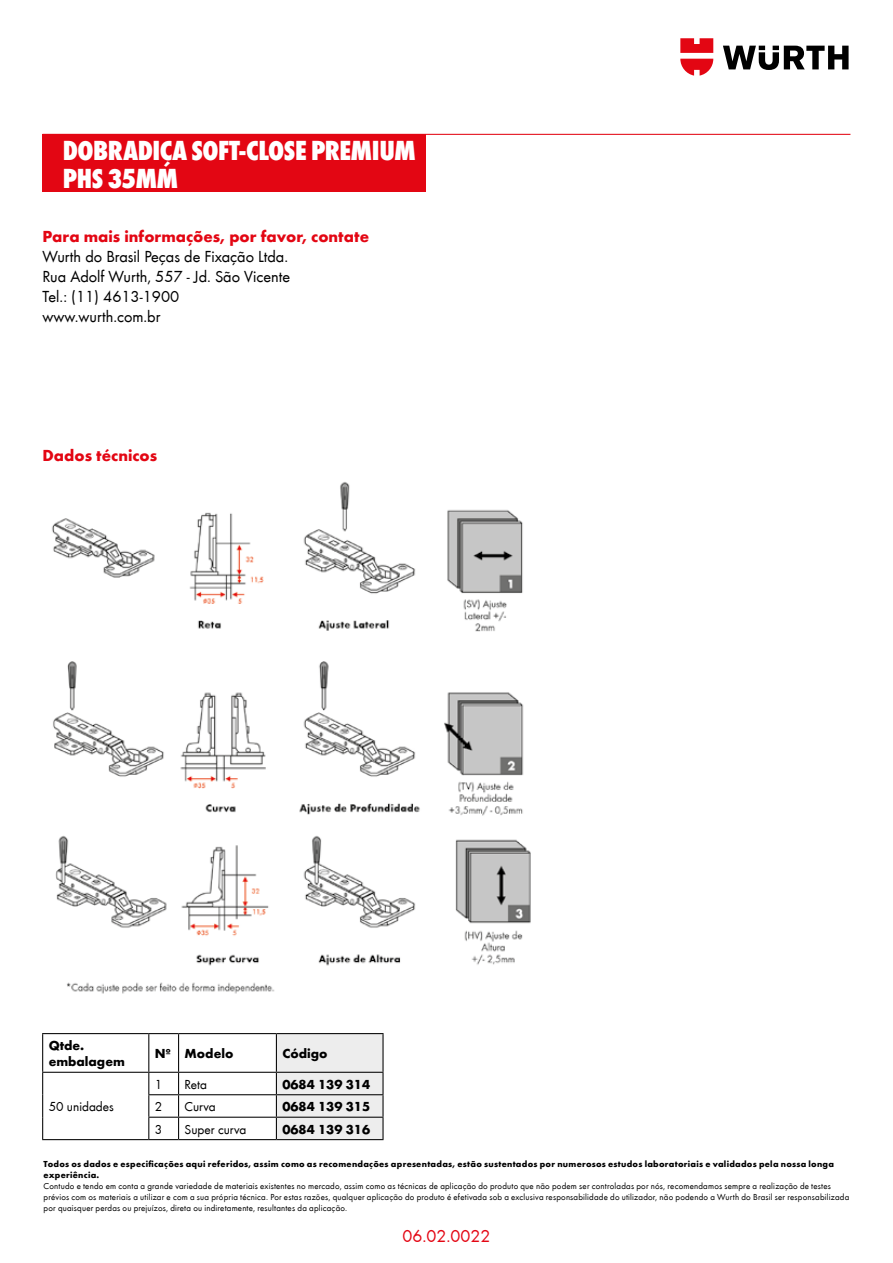
<style>
.page{position:relative;width:893px;height:1263px;background:#fff}
.page>*{position:absolute;margin:0;border:0;box-sizing:border-box;transform-origin:0 0}
.t1{font:800 condensed 28.5px/28.5px "Wuerth";letter-spacing:-.02em;color:#fff}
.t2{font:18px "Wuerth";color:#e30613}
.t3{font:16.5px/19.8px "Wuerth";color:#000}
.t4{font:700 16.5px "Wuerth";color:#e30613}
.t5{font:700 13.5px/16.2px "Wuerth";color:#000}
.t6{font:13.5px "Wuerth";color:#000}
.t7{font:9px/10.8px "Wuerth";letter-spacing:.02em;color:#000}
.t8{font:700 9px/10.8px "Wuerth";letter-spacing:.03em;color:#000}
</style>
<div class="page">
<hr style="left:43px;top:134px;width:807px;height:1px;background:#e30613">
<div style="left:43px;top:134px;width:383px;height:57px;background:#e30613"></div>
<svg style="left:723px;top:46px;width:126px;height:24px"></svg>
<svg style="left:680px;top:38px;width:33px;height:38px"></svg>
<img style="left:52px;top:482px;width:479px;height:512px">
<hr style="left:42px;top:1033px;width:107px;height:1px;background:#000">
<hr style="left:42px;top:1034px;width:1px;height:38px;background:#000">
<hr style="left:149px;top:1033px;width:30px;height:1px;background:#000">
<hr style="left:148px;top:1034px;width:1px;height:38px;background:#000">
<hr style="left:179px;top:1033px;width:97px;height:1px;background:#000">
<hr style="left:178px;top:1034px;width:1px;height:38px;background:#000">
<hr style="left:276px;top:1033px;width:108px;height:1px;background:#000">
<hr style="left:382px;top:1034px;width:2px;height:38px;background:#000">
<hr style="left:42px;top:1072px;width:107px;height:1px;background:#000">
<hr style="left:149px;top:1072px;width:30px;height:1px;background:#000">
<hr style="left:179px;top:1072px;width:97px;height:1px;background:#000">
<hr style="left:276px;top:1072px;width:108px;height:1px;background:#000">
<hr style="left:382px;top:1073px;width:2px;height:21px;background:#000">
<hr style="left:148px;top:1094px;width:31px;height:1px;background:#000">
<hr style="left:179px;top:1094px;width:97px;height:1px;background:#000">
<hr style="left:276px;top:1094px;width:108px;height:1px;background:#000">
<hr style="left:382px;top:1095px;width:2px;height:22px;background:#000">
<svg style="left:42px;top:1073px;width:1px;height:66px"></svg>
<hr style="left:148px;top:1117px;width:31px;height:1px;background:#000">
<svg style="left:148px;top:1073px;width:1px;height:66px"></svg>
<hr style="left:179px;top:1117px;width:97px;height:1px;background:#000">
<svg style="left:178px;top:1073px;width:1px;height:66px"></svg>
<hr style="left:276px;top:1117px;width:108px;height:1px;background:#000">
<svg style="left:276px;top:1033px;width:107px;height:106px;background:#e1e1e1"></svg>
<hr style="left:382px;top:1118px;width:2px;height:21px;background:#000">
<hr style="left:42px;top:1139px;width:107px;height:1px;background:#000">
<hr style="left:149px;top:1139px;width:30px;height:1px;background:#000">
<hr style="left:179px;top:1139px;width:97px;height:1px;background:#000">
<hr style="left:276px;top:1139px;width:108px;height:1px;background:#000">
<h1 class="t1" style="left:63px;top:134px;width:355px">DOBRADIÇA SOFT-CLOSE PREMIUM<br>PHS 35MM</h1>
<h3 class="t4" style="left:43px;top:225px;width:328px">Para mais informações, por favor, contate</h3>
<h3 class="t3" style="left:43px;top:246px;width:249px">Wurth do Brasil Peças de Fixação Ltda.<br>Rua Adolf Wurth, 557 - Jd. São Vicente<br>Tel.: (11) 4613-1900 www.wurth.com.br</h3>
<h3 class="t4" style="left:43px;top:444px;width:116px">Dados técnicos</h3>
<h3 class="t5" style="left:49px;top:1036px;width:78px">Qtde. embalagem</h3>
<h3 class="t5" style="left:155px;top:1044px;width:80px">Nº Modelo</h3>
<h3 class="t5" style="left:282px;top:1044px;width:47px">Código</h3>
<h3 class="t6" style="left:49px;top:1097px;width:67px">50 unidades</h3>
<h3 class="t6" style="left:155px;top:1075px;width:9px">1</h3>
<h3 class="t6" style="left:185px;top:1075px;width:24px">Reta</h3>
<h3 class="t5" style="left:282px;top:1075px;width:89px">0684 139 314</h3>
<h3 class="t6" style="left:155px;top:1097px;width:9px">2</h3>
<h3 class="t6" style="left:185px;top:1097px;width:33px">Curva</h3>
<h3 class="t5" style="left:282px;top:1097px;width:89px">0684 139 315</h3>
<h3 class="t6" style="left:155px;top:1120px;width:9px">3</h3>
<h3 class="t6" style="left:185px;top:1120px;width:63px">Super curva</h3>
<h3 class="t5" style="left:282px;top:1120px;width:89px">0684 139 316</h3>
<p class="t8" style="left:44px;top:1158px;width:792px">Todos os dados e especificações aqui referidos, assim como as recomendações apresentadas, estão sustentados por numerosos estudos laboratoriais e validados pela nossa longa experiência.</p>
<p class="t7" style="left:44px;top:1180px;width:807px">Contudo e tendo em conta a grande variedade de materiais existentes no mercado, assim como as técnicas de aplicação do produto que não podem ser controladas por nós, recomendamos sempre a realização de testes prévios com os materiais a utilizar e com a sua própria técnica. Por estas razões, qualquer aplicação do produto é efetivada sob a exclusiva responsabilidade do utilizador, não podendo a Wurth do Brasil ser responsabilizada por quaisquer perdas ou prejuízos, direta ou indiretamente, resultantes da aplicação.</p>
<h2 class="t2" style="left:403px;top:1224px;width:89px">06.02.0022</h2>
</div>
